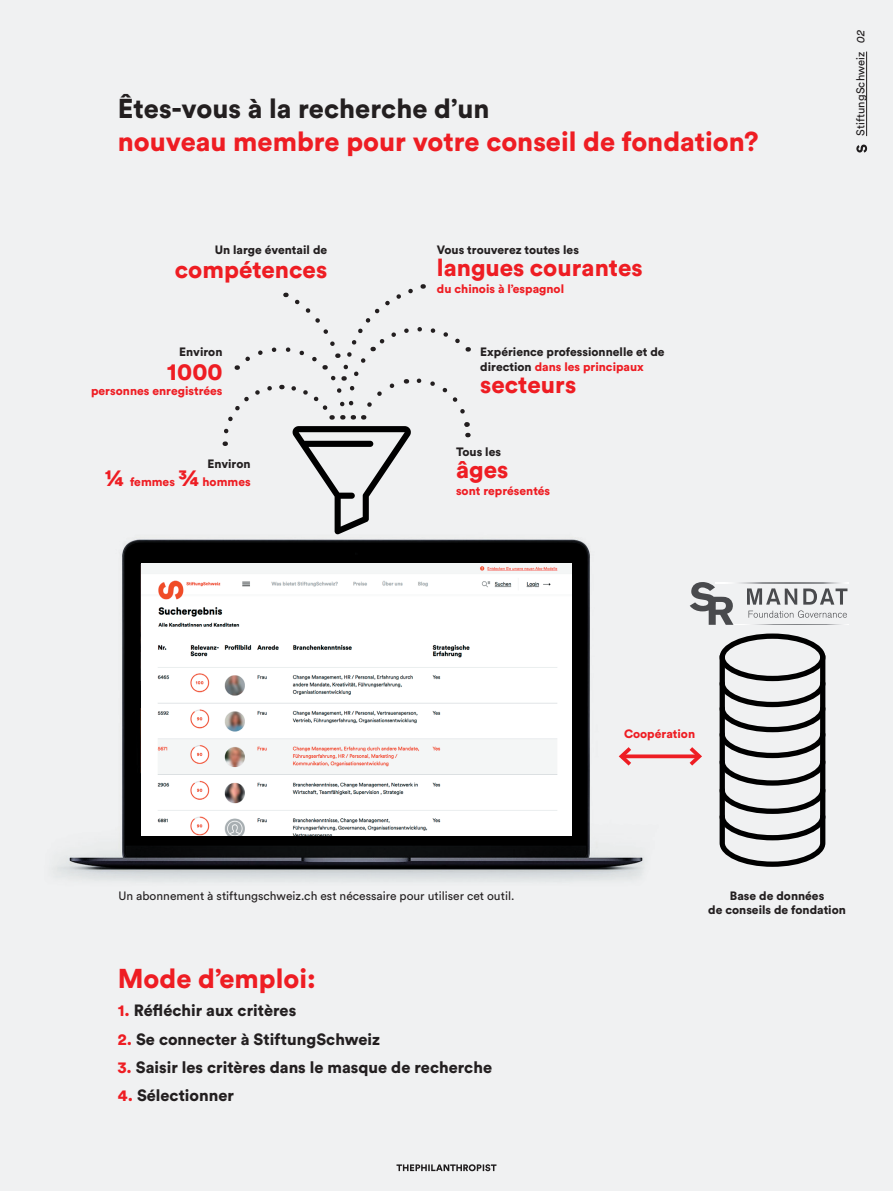
<style>
.page{position:relative;width:893px;height:1191px;background:#f0f1f2}
.page>*{position:absolute;margin:0;border:0;box-sizing:border-box;transform-origin:0 0}
.t1{font:900 27px/32.4px "Circular Std";color:#ee1d23}
.t2{font:900 24px "Circular Std";color:#ee1d23}
.t3{font:900 16.2px "Circular Std";color:#231f20}
.t4{font:900 12px/14.4px "Circular Std";color:#231f20}
.t5{font:900 12px/18px "Circular Std";color:#ee1d23;text-align:right}
.t6{font:12px "Circular Std";color:#231f20}
.t7{font:11.25px "Circular Std";letter-spacing:.005em;color:#231f20}
.s1{color:#231f20}
.s2{font-size:24px}
.s3{color:#ee1d23}
.s4{font-style:italic}
</style>
<div class="page">
<img style="left:57px;top:534px;width:610px;height:348px">
<img style="left:141px;top:564px;width:431px;height:271px">
<svg style="left:635px;top:754px;width:51px;height:4px"></svg>
<svg style="left:616px;top:743px;width:19px;height:26px"></svg>
<svg style="left:686px;top:747px;width:16px;height:19px"></svg>
<svg style="left:222px;top:284px;width:249px;height:250px"></svg>
<svg style="left:720px;top:633px;width:105px;height:234px"></svg>
<img style="left:733px;top:624px;width:116px;height:1px">
<img style="left:740px;top:583px;width:109px;height:1px">
<svg style="left:690px;top:582px;width:43px;height:43px"></svg>
<svg style="left:747px;top:588px;width:50px;height:16px"></svg>
<svg style="left:803px;top:588px;width:44px;height:16px"></svg>
<svg style="left:748px;top:610px;width:99px;height:8px"></svg>
<p class="t1" style="left:118px;top:92px;width:642px"><span class="s1">Êtes-vous à la recherche d’un<br></span>nouveau membre pour votre conseil de fondation?</p>
<p class="t4" style="left:215px;top:242px;width:114px">Un large éventail de</p>
<p class="t2" style="left:175px;top:253px;width:154px">compétences</p>
<p class="t4" style="left:179px;top:344px;width:45px">Environ</p>
<p class="t2" style="left:167px;top:356px;width:57px">1000</p>
<p class="t5" style="left:91px;top:381px;width:133px">personnes enregistrées</p>
<p class="t5" style="left:104px;top:454px;width:148px"><span class="s1">Environ<br></span><span class="s2">¼</span> femmes <span class="s2">¾</span> hommes</p>
<p class="t4" style="left:437px;top:242px;width:143px">Vous trouverez toutes les</p>
<p class="t2" style="left:437px;top:252px;width:207px">langues courantes</p>
<p class="t5" style="left:437px;top:279px;width:129px">du chinois à l’espagnol</p>
<p class="t4" style="left:480px;top:344px;width:186px">Expérience professionnelle et de direction <span class="s3">dans les principaux</span></p>
<p class="t2" style="left:480px;top:369px;width:97px">secteurs</p>
<p class="t4" style="left:456px;top:444px;width:46px">Tous les</p>
<p class="t2" style="left:456px;top:454px;width:54px">âges</p>
<p class="t5" style="left:456px;top:481px;width:96px">sont représentés</p>
<p class="t7" style="left:854px;top:136px;width:108px;rotate:-90deg">StiftungSchweiz <span class="s4">02</span></p>
<p class="t6" style="left:119px;top:888px;width:397px">Un abonnement à stiftungschweiz.ch est nécessaire pour utiliser cet outil.</p>
<p class="t1" style="left:118px;top:961px;width:199px">Mode d’emploi:</p>
<p class="t3" style="left:118px;top:1000px;width:180px"><span class="s3">1.</span> Réfléchir aux critères</p>
<p class="t3" style="left:118px;top:1028px;width:264px"><span class="s3">2.</span> Se connecter à StiftungSchweiz</p>
<p class="t3" style="left:118px;top:1056px;width:376px"><span class="s3">3.</span> Saisir les critères dans le masque de recherche</p>
<p class="t3" style="left:118px;top:1085px;width:118px"><span class="s3">4.</span> Sélectionner</p>
<p class="t5" style="left:624px;top:724px;width:73px">Coopération</p>
<p class="t4" style="left:708px;top:888px;width:139px;text-align:center">Base de données<br>de conseils de fondation</p>
</div>
